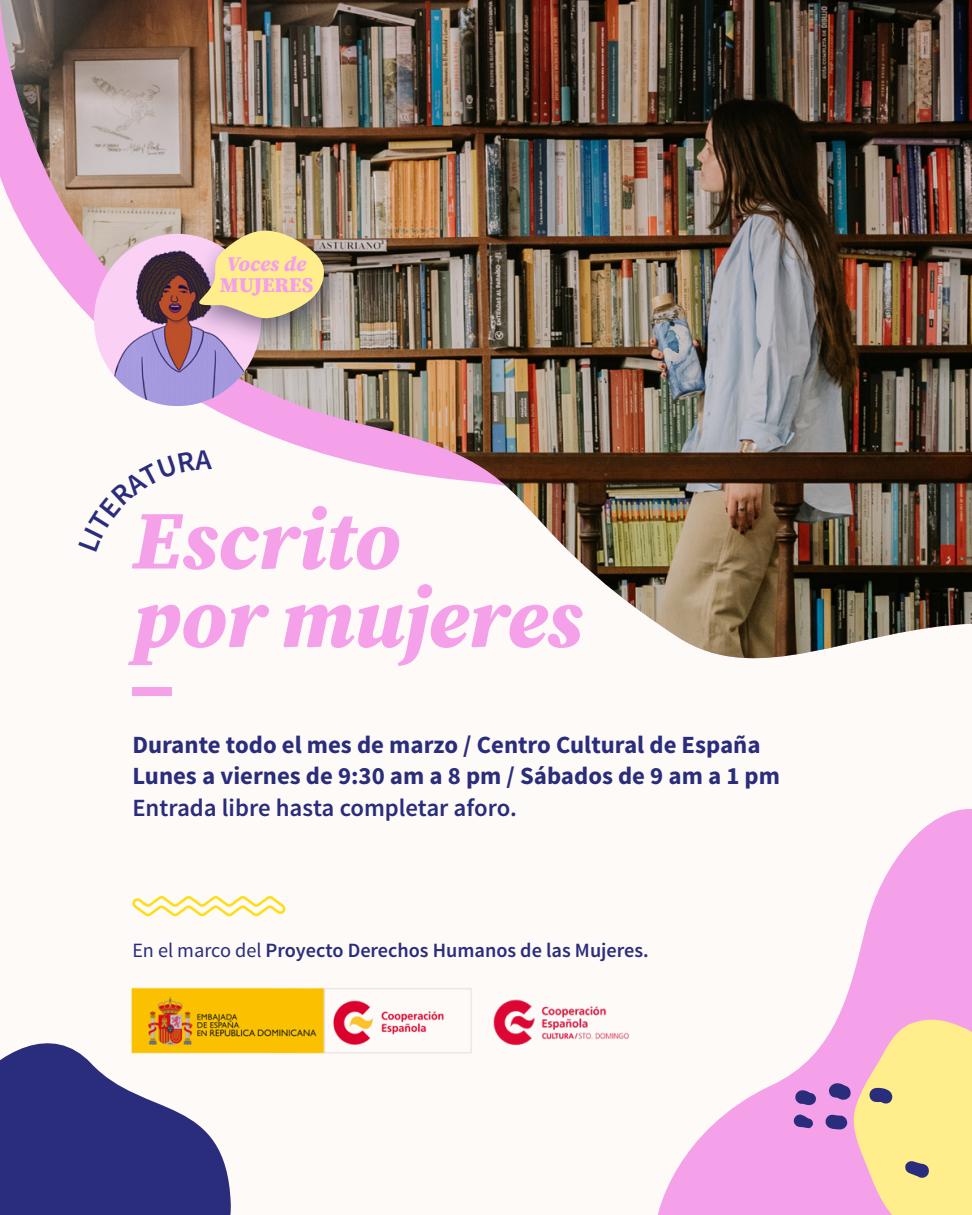
<style>
.page{position:relative;width:972px;height:1215px;background:#fdfaf8}
.page>*{position:absolute;margin:0;border:0;box-sizing:border-box;transform-origin:0 0}
.t1{font:italic 83.25px "Source Serif Variable";letter-spacing:.06em;color:#f5a1e9}
.t2{font:700 24.75px "Source Sans Pro";color:#2a2c7c}
.t3{font:600 24.75px "Source Sans Pro";color:#2a2c7c}
.t4{font:italic 21.15px "Source Serif Variable";letter-spacing:.065em;color:#f5a1e9}
.t5{font:21.15px "Source Serif Variable";letter-spacing:-.01em;color:#f5a1e9}
.t6{font:600 20.25px "Source Sans Pro";color:#2a2c7c}
.s1{font-weight:400}
</style>
<div class="page">
<img style="left:0;top:0;width:972px;height:659px">
<svg style="left:132px;top:896px;width:154px;height:21px"></svg>
<img style="left:234px;top:987px;width:238px;height:67px">
<img style="left:493px;top:999px;width:137px;height:47px">
<div style="left:94px;top:234px;width:167px;height:172px;background:#fad0f4;border-radius:50%"></div>
<img style="left:101px;top:247px;width:155px;height:159px">
<div style="left:182px;top:218px;width:167px;height:132px;background:#212140;opacity:.56"></div>
<img style="left:176px;top:231px;width:148px;height:87px">
<svg style="left:658px;top:809px;width:314px;height:406px"></svg>
<svg style="left:795px;top:1089px;width:21px;height:16px"></svg>
<svg style="left:825px;top:1017px;width:147px;height:198px;background:#f3cdaa"></svg>
<svg style="left:793px;top:1114px;width:20px;height:14px"></svg>
<svg style="left:0;top:987px;width:234px;height:228px;fill:#2a2c7c"></svg>
<svg style="left:78px;top:450px;width:134px;height:102px"></svg>
<p class="t4" style="left:227px;top:249px;width:79px">Voces de</p>
<p class="t5" style="left:220px;top:271px;width:94px">MUJERES</p>
<p class="t1" style="left:132px;top:485px;width:263px">Escrito</p>
<p class="t1" style="left:132px;top:563px;width:444px">por mujeres</p>
<p class="t1" style="left:132px;top:605px;width:44px">_</p>
<p class="t2" style="left:132px;top:728px;width:630px">Durante todo el mes de marzo / Centro Cultural de España</p>
<p class="t2" style="left:132px;top:760px;width:649px">Lunes a viernes de 9:30 am a 8 pm / Sábados de 9 am a 1 pm</p>
<p class="t3" style="left:132px;top:792px;width:386px">Entrada libre hasta completar aforo.</p>
<p class="t6" style="left:132px;top:937px;width:518px"><span class="s1">En el marco del</span> Proyecto Derechos Humanos de las Mujeres.</p>
</div>
